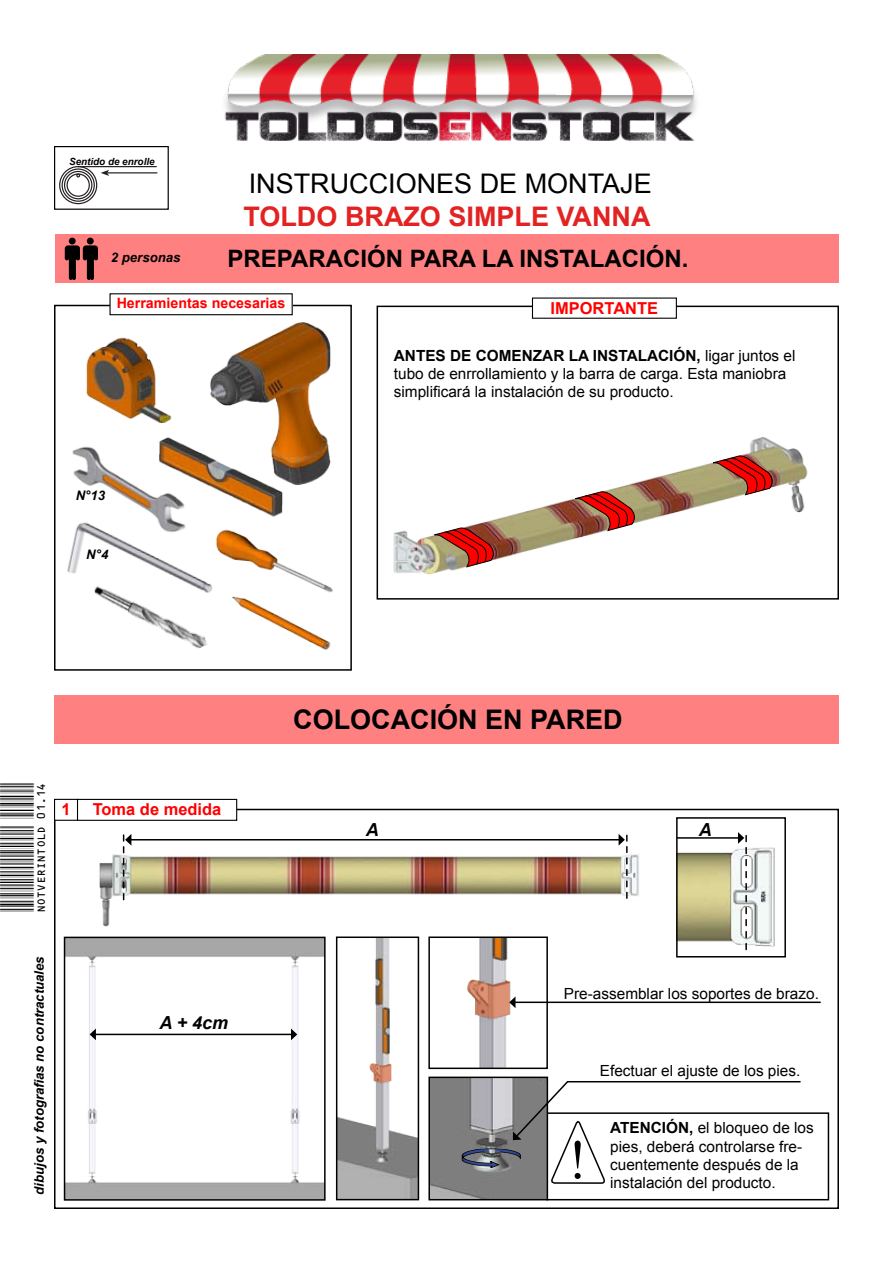
<style>
.page{position:relative;width:893px;height:1263px;background:#fff}
.page>*{position:absolute;margin:0;border:0;box-sizing:border-box;transform-origin:0 0}
.t1{font:55.5px "Times New Roman";color:#000}
.t2{font:45px "C39 Hr P48 Dh Tt";color:#000}
.t3{font:27px "Arial";color:#000}
.t4{font:700 27px "Arial";color:#e32322}
.t5{font:700 27px "Arial";color:#000}
.t6{font:700 24px "Arial";color:#000}
.t7{font:italic 700 18px "Arial";color:#000}
.t8{font:700 16.5px "Arial";color:#f00}
.t9{font:15.3px/18.5px "Arial";color:#000}
.t10{font:700 14.25px "Arial";color:#f00}
.t11{font:italic 700 13.2px "Arial";color:#000}
.t12{font:italic 700 9.9px "Arial";color:#000}
.s1{font-weight:700}
</style>
<div class="page">
<div style="left:54px;top:809px;width:785px;height:400px;border:2px solid #000"></div>
<div style="left:546px;top:1112px;width:283px;height:88px;border:2px solid #000"></div>
<img style="left:99px;top:839px;width:540px;height:88px">
<img style="left:72px;top:446px;width:76px;height:63px">
<hr style="left:131px;top:839px;width:488px;height:1px;background:#000">
<img style="left:86px;top:337px;width:86px;height:86px">
<img style="left:148px;top:437px;width:135px;height:80px">
<img style="left:234px;top:599px;width:97px;height:51px">
<img style="left:164px;top:630px;width:43px;height:19px">
<img style="left:197px;top:315px;width:134px;height:182px">
<svg style="left:123px;top:834px;width:8px;height:66px"></svg>
<div style="left:55px;top:799px;width:23px;height:21px;background:#fff"></div>
<div style="left:54px;top:799px;width:24px;height:22px;border:1px solid #000"></div>
<svg style="left:619px;top:834px;width:9px;height:64px"></svg>
<img style="left:393px;top:437px;width:415px;height:138px">
<svg style="left:434px;top:528px;width:63px;height:39px;background:#b65344"></svg>
<svg style="left:713px;top:455px;width:63px;height:40px;background:#b95e4a"></svg>
<svg style="left:575px;top:491px;width:63px;height:40px;background:#b44d3f"></svg>
<img style="left:679px;top:847px;width:96px;height:104px">
<div style="left:676px;top:817px;width:110px;height:140px;border:2px solid #000"></div>
<hr style="left:677px;top:837px;width:62px;height:2px;background:#000">
<svg style="left:738px;top:832px;width:9px;height:117px"></svg>
<img style="left:67px;top:940px;width:256px;height:258px">
<div style="left:64px;top:937px;width:262px;height:264px;border:2px solid #000"></div>
<hr style="left:95px;top:1034px;width:197px;height:1px;background:#000">
<svg style="left:90px;top:1028px;width:6px;height:12px"></svg>
<svg style="left:291px;top:1028px;width:6px;height:12px"></svg>
<img style="left:339px;top:939px;width:77px;height:258px">
<div style="left:336px;top:936px;width:83px;height:264px;border:2px solid #000"></div>
<svg style="left:370px;top:1063px;width:21px;height:20px"></svg>
<img style="left:467px;top:939px;width:78px;height:127px">
<div style="left:428px;top:936px;width:120px;height:133px;border:2px solid #000"></div>
<img style="left:431px;top:1079px;width:114px;height:118px">
<div style="left:428px;top:1076px;width:120px;height:124px;border:2px solid #000"></div>
<hr style="left:515px;top:1001px;width:306px;height:2px;background:#000">
<svg style="left:468px;top:980px;width:47px;height:38px"></svg>
<svg style="left:462px;top:1080px;width:340px;height:106px"></svg>
<img style="left:234px;top:531px;width:99px;height:68px">
<img style="left:67px;top:509px;width:167px;height:121px">
<div style="left:377px;top:306px;width:462px;height:294px;border:2px solid #000"></div>
<svg style="left:54px;top:146px;width:115px;height:64px"></svg>
<div style="left:54px;top:305px;width:298px;height:366px;border:2px solid #000"></div>
<div style="left:54px;top:695px;width:785px;height:49px;background:#ff8080"></div>
<div style="left:56px;top:234px;width:783px;height:49px;background:#ff8080"></div>
<div style="left:110px;top:294px;width:182px;height:21px;background:#fff"></div>
<div style="left:109px;top:293px;width:184px;height:22px;border:1px solid #000"></div>
<div style="left:532px;top:298px;width:144px;height:20px;background:#fff"></div>
<img style="left:224px;top:54px;width:472px;height:87px">
<div style="left:69px;top:238px;width:7px;height:6px;background:#000;border-radius:50%"></div>
<svg style="left:65px;top:245px;width:33px;height:35px"></svg>
<div style="left:87px;top:238px;width:7px;height:6px;background:#000;border-radius:50%"></div>
<div style="left:78px;top:799px;width:159px;height:21px;background:#fff"></div>
<div style="left:77px;top:799px;width:160px;height:22px;border:1px solid #000"></div>
<p class="t12" style="left:69px;top:155px;width:87px">Sentido de enrolle</p>
<h3 class="t3" style="left:249px;top:166px;width:405px">INSTRUCCIONES DE MONTAJE</h3>
<h3 class="t4" style="left:243px;top:199px;width:408px">TOLDO BRAZO SIMPLE VANNA</h3>
<p class="t11" style="left:111px;top:249px;width:71px">2 personas</p>
<h3 class="t6" style="left:228px;top:243px;width:462px">PREPARACIÓN PARA LA INSTALACIÓN.</h3>
<p class="t10" style="left:117px;top:294px;width:170px">Herramientas necesarias</p>
<p class="t8" style="left:551px;top:297px;width:109px">IMPORTANTE</p>
<p class="t11" style="left:76px;top:486px;width:31px">N°13</p>
<p class="t11" style="left:86px;top:546px;width:24px">N°4</p>
<p class="t9" style="left:394px;top:346px;width:403px"><span class="s1">ANTES DE COMENZAR LA INSTALACIÓN,</span> ligar juntos el tubo de enrrollamiento y la barra de carga. Esta maniobra simplificará la instalación de su producto.</p>
<h2 class="t2" style="left:0;top:912px;width:131px;rotate:-90deg">NOTVERINTOLD 01.14</h2>
<p class="t8" style="left:61px;top:799px;width:11px">1</p>
<p class="t11" style="left:31px;top:1194px;width:240px;rotate:-90deg">dibujos y fotografias no contractuales</p>
<p class="t8" style="left:93px;top:799px;width:130px">Toma de medida</p>
<p class="t7" style="left:159px;top:1011px;width:70px">A + 4cm</p>
<h3 class="t5" style="left:293px;top:701px;width:331px">COLOCACIÓN EN PARED</h3>
<p class="t7" style="left:366px;top:818px;width:14px">A</p>
<p class="t7" style="left:699px;top:818px;width:14px">A</p>
<p class="t9" style="left:564px;top:984px;width:257px">Pre-assemblar los soportes de brazo.</p>
<h1 class="t1" style="left:568px;top:1122px;width:20px">!</h1>
<p class="t9" style="left:600px;top:1061px;width:202px">Efectuar el ajuste de los pies.</p>
<p class="t9" style="left:610px;top:1119px;width:205px"><span class="s1">ATENCIÓN,</span> el bloqueo de los pies, deberá controlarse fre&shy;cuentemente después de la instalación del producto.</p>
</div>
